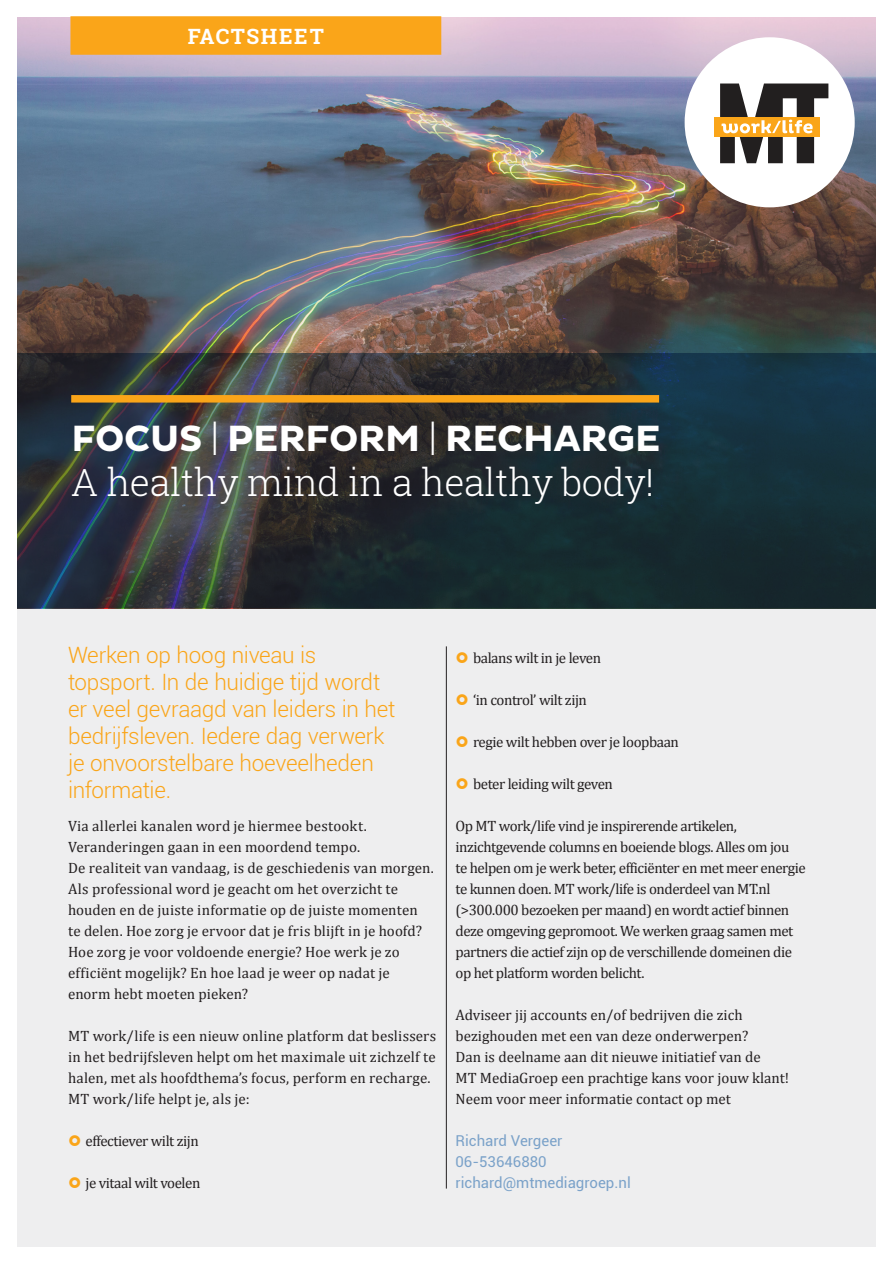
<style>
.page{position:relative;width:893px;height:1263px;background:#fff}
.page>*{position:absolute;margin:0;border:0;box-sizing:border-box;transform-origin:0 0}
._02_SUBKOP_rob_slab{font:300 37.5px "Roboto Slab";letter-spacing:-.01em;color:#fff}
._02_SUBKOP_rob_slab-2{font:700 37.2px "Pluto Sans";letter-spacing:-.005em;color:#fff}
._02_INTRO_rob_light{font:300 22.5px/27px "Roboto";letter-spacing:-.01em;color:#faa519}
._02_SUBKOP_rob_slab-3{font:700 21.15px "Roboto Slab";letter-spacing:.075em;color:#fff}
._03_BODY_cambria_lig{font:15px/21px "Cambria";letter-spacing:-.005em;color:#231f20}
._03_BODY_cambria_lig-2{font:15px/21px "Cambria";letter-spacing:-.03em;color:#231f20}
._03_BODY_cambria_lig-3{font:15px/21px "Roboto";color:#7ba2c9}
.s1{font-weight:300}
</style>
<div class="page">
<img style="left:17px;top:17px;width:859px;height:337px">
<div style="left:17px;top:608px;width:859px;height:638px;background:#eeeeef"></div>
<svg style="left:17px;top:354px;width:859px;height:254px;background:#243036"></svg>
<hr style="left:446px;top:646px;width:1px;height:542px;background:#231f20">
<div style="left:71px;top:17px;width:370px;height:37px;background:#faa519"></div>
<div style="left:70px;top:16px;width:371px;height:39px;border:2px solid #faa519"></div>
<div style="left:71px;top:395px;width:588px;height:8px;background:#faa519"></div>
<div style="left:685px;top:37px;width:170px;height:170px;background:#fff;border-radius:50%"></div>
<div style="left:714px;top:117px;width:106px;height:20px;background:#faa519"></div>
<svg style="left:720px;top:84px;width:108px;height:79px"></svg>
<p class="_02_SUBKOP_rob_slab-3" style="left:188px;top:22px;width:137px">FACTSHEET</p>
<p class="_02_SUBKOP_rob_slab-2" style="left:71px;top:417px;width:591px">FOCUS <span class="s1">|</span> PERFORM <span class="s1">|</span> RECHARGE</p>
<p class="_02_SUBKOP_rob_slab" style="left:71px;top:456px;width:584px">A healthy mind in a healthy body!</p>
<p class="_02_INTRO_rob_light" style="left:68px;top:641px;width:329px">Werken op hoog niveau is topsport. In de huidige tijd wordt er veel gevraagd van leiders in het bedrijfsleven. Iedere dag verwerk je onvoorstelbare hoeveelheden informatie.</p>
<p class="_03_BODY_cambria_lig" style="left:68px;top:815px;width:367px">Via allerlei kanalen word je hiermee bestookt.<br>Veranderingen gaan in een moordend tempo.<br>De realiteit van vandaag, is de geschiedenis van morgen.<br>Als professional word je geacht om het overzicht te houden en de juiste informatie op de juiste momenten te delen. Hoe zorg je ervoor dat je fris blijft in je hoofd?<br>Hoe zorg je voor voldoende energie? Hoe werk je zo efficiënt mogelijk? En hoe laad je weer op nadat je enorm hebt moeten pieken?</p>
<p class="_03_BODY_cambria_lig" style="left:68px;top:1025px;width:370px">MT work/life is een nieuw online platform dat beslissers in het bedrijfsleven helpt om het maximale uit zichzelf te halen, met als hoofdthema’s focus, perform en recharge.<br>MT work/life helpt je, als je:</p>
<p class="_03_BODY_cambria_lig-2" style="left:86px;top:1130px;width:115px">effectiever wilt zijn</p>
<p class="_03_BODY_cambria_lig-2" style="left:86px;top:1172px;width:116px">je vitaal wilt voelen</p>
<p class="_03_BODY_cambria_lig-2" style="left:473px;top:647px;width:129px">balans wilt in je leven</p>
<p class="_03_BODY_cambria_lig-2" style="left:473px;top:689px;width:115px">‘in control’ wilt zijn</p>
<p class="_03_BODY_cambria_lig-2" style="left:473px;top:731px;width:207px">regie wilt hebben over je loopbaan</p>
<p class="_03_BODY_cambria_lig-2" style="left:473px;top:773px;width:141px">beter leiding wilt geven</p>
<p class="_03_BODY_cambria_lig-2" style="left:455px;top:815px;width:352px">Op MT work/life vind je inspirerende artikelen, inzichtgevende columns en boeiende blogs. Alles om jou<br>te helpen om je werk beter, efficiënter en met meer energie te kunnen doen. MT work/life is onderdeel van MT.nl (&gt;300.000 bezoeken per maand) en wordt actief binnen deze omgeving gepromoot. We werken graag samen met partners die actief zijn op de verschillende domeinen die op het platform worden belicht.</p>
<p class="_03_BODY_cambria_lig" style="left:455px;top:1004px;width:335px">Adviseer jij accounts en/of bedrijven die zich bezighouden met een van deze onderwerpen?<br>Dan is deelname aan dit nieuwe initiatief van de<br>MT MediaGroep een prachtige kans voor jouw klant!<br>Neem voor meer informatie contact op met</p>
<p class="_03_BODY_cambria_lig-3" style="left:455px;top:1130px;width:177px">Richard Vergeer<br>06-53646880 richard@mtmediagroep.nl</p>
</div>
